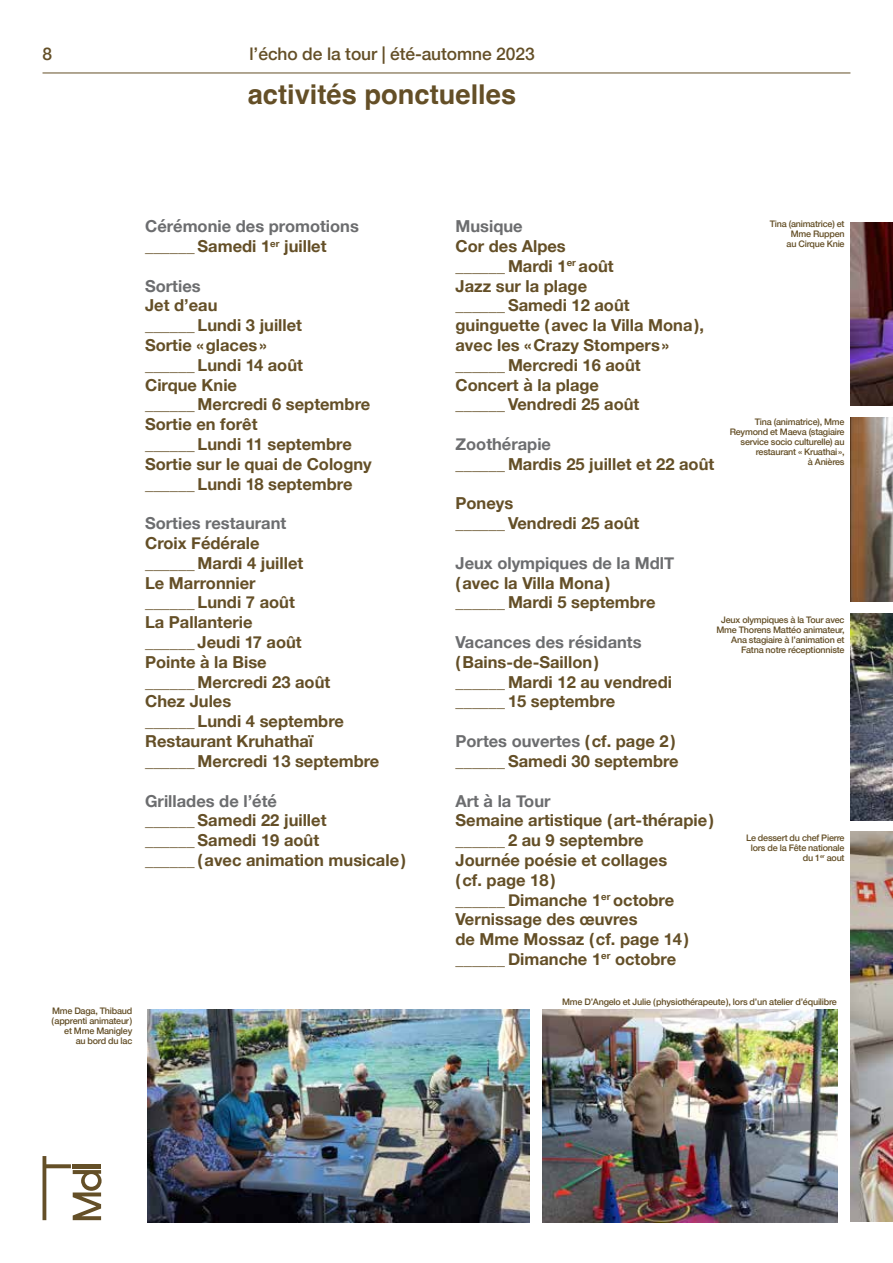
<style>
.page{position:relative;width:893px;height:1263px;background:#fff}
.page>*{position:absolute;margin:0;border:0;box-sizing:border-box;transform-origin:0 0}
.t1{font:700 27.3px "Helvetica";color:#644f27}
.t2{font:500 17.4px "Helvetica Neue";letter-spacing:-.005em;color:#644f27}
.t3{font:700 16.5px/19.8px "Helvetica Neue";color:#644f27}
.t4{font:700 16.5px/19.8px "Helvetica Neue";color:#6c6d6f}
.t5{font:500 9px/9.9px "Helvetica Neue";letter-spacing:-.025em;color:#644f27;text-align:right}
.s1{color:#644f27}
.s2{color:#6c6d6f}
</style>
<div class="page">
<svg style="left:43px;top:1156px;width:59px;height:64px"></svg>
<hr style="left:43px;top:73px;width:807px;height:1px;background:#644f27">
<img style="left:850px;top:222px;width:43px;height:184px">
<img style="left:850px;top:418px;width:43px;height:183px">
<img style="left:850px;top:613px;width:43px;height:207px">
<img style="left:850px;top:831px;width:43px;height:390px">
<img style="left:543px;top:1009px;width:295px;height:213px">
<img style="left:147px;top:1009px;width:383px;height:213px">
<p class="t2" style="left:43px;top:39px;width:11px">8</p>
<p class="t2" style="left:250px;top:39px;width:287px">l’écho de la tour | été-automne 2023</p>
<h1 class="t1" style="left:248px;top:77px;width:270px">activités ponctuelles</h1>
<p class="t4" style="left:145px;top:217px;width:215px">Cérémonie des promotions <span class="s1">______ Samedi 1</span><sup>er</sup> <span class="s1">juillet</span></p>
<p class="t4" style="left:145px;top:276px;width:57px">Sorties</p>
<p class="t3" style="left:145px;top:296px;width:228px">Jet d’eau<br>______ Lundi 3 juillet<br>Sortie «glaces»<br>______ Lundi 14 août<br>Cirque Knie<br>______ Mercredi 6 septembre<br>Sortie en forêt<br>______ Lundi 11 septembre<br>Sortie sur le quai de Cologny ______ Lundi 18 septembre</p>
<p class="t4" style="left:145px;top:514px;width:143px">Sorties restaurant</p>
<p class="t3" style="left:145px;top:534px;width:236px">Croix Fédérale<br>______ Mardi 4 juillet<br>Le Marronnier<br>______ Lundi 7 août<br>La Pallanterie<br>______ Jeudi 17 août<br>Pointe à la Bise<br>______ Mercredi 23 août<br>Chez Jules<br>______ Lundi 4 septembre<br>Restaurant Kruhathaï<br>______ Mercredi 13 septembre</p>
<p class="t4" style="left:145px;top:791px;width:133px">Grillades de l’été</p>
<p class="t3" style="left:145px;top:811px;width:262px">______ Samedi 22 juillet<br>______ Samedi 19 août<br>______ (avec animation musicale)</p>
<p class="t5" style="left:51px;top:1005px;width:82px">Mme Daga, Thibaud (apprenti animateur) et Mme Manigley<br>au bord du lac</p>
<p class="t4" style="left:455px;top:217px;width:69px">Musique</p>
<p class="t3" style="left:455px;top:237px;width:250px">Cor des Alpes<br>______ Mardi 1<sup>er</sup> août<br>Jazz sur la plage<br>______ Samedi 12 août guinguette (avec la Villa Mona), avec les «Crazy Stompers» ______ Mercredi 16 août<br>Concert à la plage<br>______ Vendredi 25 août</p>
<p class="t4" style="left:455px;top:435px;width:97px">Zoothérapie</p>
<p class="t3" style="left:455px;top:454px;width:260px">______ Mardis 25 juillet et 22 août</p>
<p class="t3" style="left:455px;top:494px;width:185px">Poneys<br>______ Vendredi 25 août</p>
<p class="t4" style="left:455px;top:553px;width:220px">Jeux olympiques de la MdlT</p>
<p class="t3" style="left:455px;top:573px;width:202px">(avec la Villa Mona) ______ Mardi 5 septembre</p>
<p class="t4" style="left:455px;top:633px;width:188px">Vacances des résidants</p>
<p class="t3" style="left:455px;top:652px;width:218px">(Bains-de-Saillon)<br>______ Mardi 12 au vendredi ______ 15 septembre</p>
<p class="t3" style="left:455px;top:732px;width:225px"><span class="s2">Portes ouvertes</span> (cf. page 2) ______ Samedi 30 septembre</p>
<p class="t4" style="left:455px;top:791px;width:97px">Art à la Tour</p>
<p class="t3" style="left:455px;top:811px;width:260px">Semaine artistique (art-thérapie) ______ 2 au 9 septembre<br>Journée poésie et collages<br>(cf. page 18)<br>______ Dimanche 1<sup>er</sup> octobre<br>Vernissage des œuvres<br>de Mme Mossaz (cf. page 14) ______ Dimanche 1<sup>er</sup> octobre</p>
<p class="t5" style="left:770px;top:218px;width:76px">Tina (animatrice) et<br>Mme Ruppen<br>au Cirque Knie</p>
<p class="t5" style="left:730px;top:416px;width:116px">Tina (animatrice), Mme<br>Reymond et Maeva (stagiaire service socio culturelle) au restaurant « Kruathai»,<br>à Anières</p>
<p class="t5" style="left:716px;top:614px;width:130px">Jeux olympiques à la Tour avec<br>Mme Thorens Mattéo animateur,<br>Ana stagiaire à l’animation et<br>Fatna notre réceptionniste</p>
<p class="t5" style="left:746px;top:832px;width:100px">Le dessert du chef Pierre lors de la Fête nationale du 1<sup>er</sup> aout</p>
<p class="t5" style="left:562px;top:996px;width:276px">Mme D’Angelo et Julie (physiothérapeute), lors d’un atelier d’équilibre</p>
</div>
